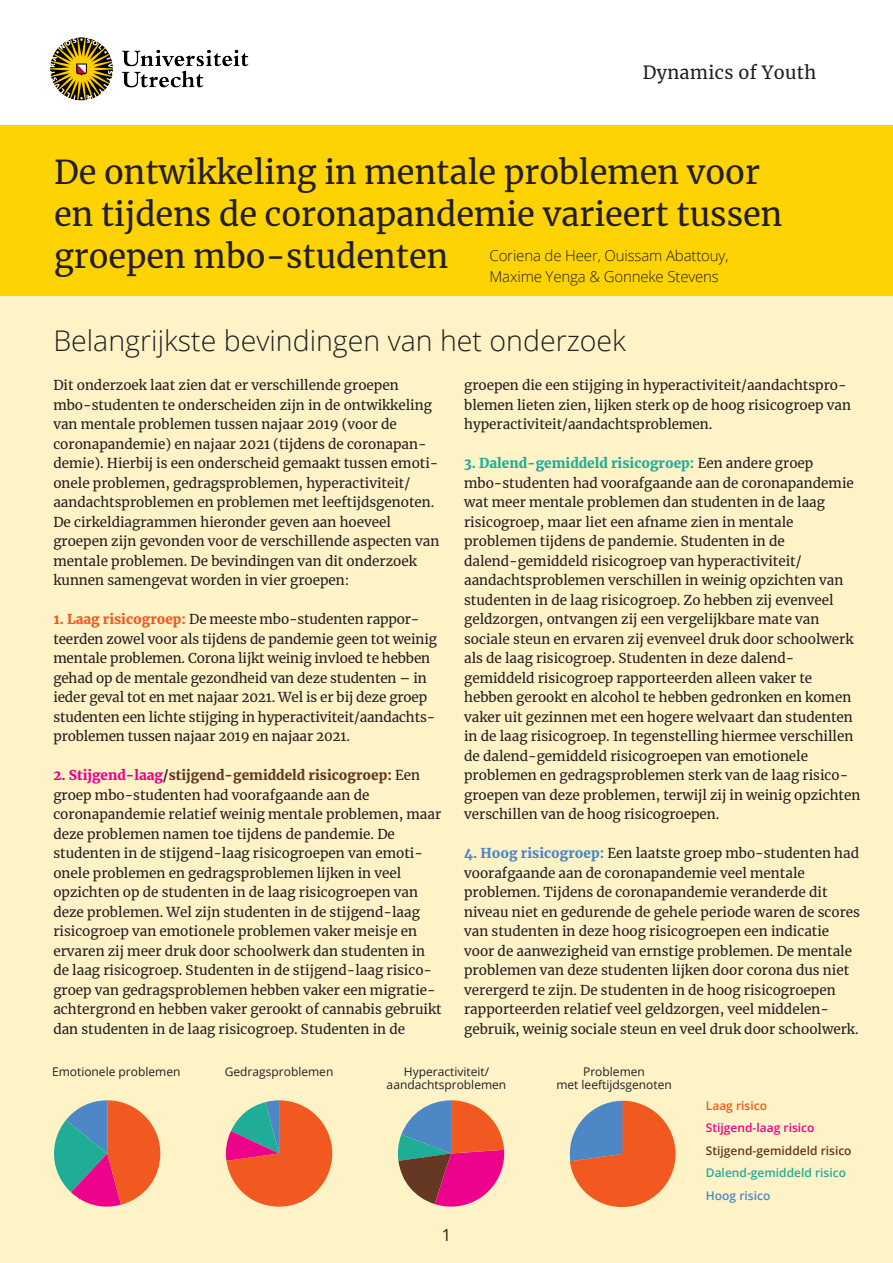
<style>
.page{position:relative;width:893px;height:1263px;background:#fff}
.page>*{position:absolute;margin:0;border:0;box-sizing:border-box;transform-origin:0 0}
.KOP_Corona{font:32.55px/42.3px "Merriweather";color:#231f20}
.KOP_Corona-2{font:300 28.5px "Open Sans";color:#231f20}
.t1{font:18px "Merriweather";letter-spacing:.02em;color:#231f20}
.KOP_Corona-3{font:16.5px "Open Sans";color:#231f20}
.KOP_Corona-4{font:300 15px/21px "Open Sans";letter-spacing:-.01em;color:#231f20}
.plat{font:13.5px/19.5px "Merriweather";color:#231f20}
.plat-2{font:600 12px/22.5px "Open Sans";color:#653824}
.plat-3{font:12px/13.5px "Open Sans";color:#231f20;text-align:center}
.grafiektekstje{font:12px/13.5px "Open Sans";color:#231f20;text-align:center}
.s1{font-weight:900;color:#f15921}
.s2{font-weight:900;color:#ed028c}
.s3{font-weight:900}
.s4{font-weight:900;color:#653824}
.s5{font-weight:900;color:#20ad98}
.s6{font-weight:900;color:#4d87c6}
.s7{color:#f15921}
.s8{color:#ed028c}
.s9{color:#20ad98}
.s10{color:#4d87c6}
</style>
<div class="page">
<div style="left:0;top:289px;width:893px;height:974px;background:#fef2c7"></div>
<div style="left:0;top:125px;width:893px;height:171px;background:#fed304"></div>
<img style="left:50px;top:37px;width:199px;height:64px">
<svg style="left:569px;top:1101px;width:107px;height:106px"></svg>
<svg style="left:397px;top:1100px;width:108px;height:107px"></svg>
<svg style="left:226px;top:1100px;width:106px;height:106px"></svg>
<svg style="left:54px;top:1100px;width:106px;height:107px"></svg>
<p class="t1" style="left:643px;top:60px;width:175px">Dynamics of Youth</p>
<p class="KOP_Corona" style="left:54px;top:150px;width:730px">De ontwikkeling in mentale problemen voor en tijdens de coronapandemie varieert tussen groepen mbo-studenten</p>
<p class="KOP_Corona-4" style="left:489px;top:245px;width:241px">Coriena de Heer, Ouissam Abattouy,<br>Maxime Yenga &amp; Gonneke Stevens</p>
<p class="KOP_Corona-2" style="left:53px;top:321px;width:574px">Belangrijkste bevindingen van het onderzoek</p>
<p class="plat" style="left:53px;top:375px;width:387px">Dit onderzoek laat zien dat er verschillende groepen mbo-studenten te onderscheiden zijn in de ontwikkeling van mentale problemen tussen najaar 2019 (voor de coronapandemie) en najaar 2021 (tijdens de coronapan&shy;demie). Hierbij is een onderscheid gemaakt tussen emoti&shy;onele problemen, gedragsproblemen, hyperactiviteit/ aandachtsproblemen en problemen met leeftijdsgenoten.<br>De cirkeldiagrammen hieronder geven aan hoeveel groepen zijn gevonden voor de verschillende aspecten van mentale problemen. De bevindingen van dit onderzoek kunnen samengevat worden in vier groepen:</p>
<p class="plat" style="left:53px;top:609px;width:385px"><span class="s1">1. Laag risicogroep:</span> De meeste mbo-studenten rappor&shy;teerden zowel voor als tijdens de pandemie geen tot weinig mentale problemen. Corona lijkt weinig invloed te hebben gehad op de mentale gezondheid van deze studenten – in ieder geval tot en met najaar 2021. Wel is er bij deze groep studenten een lichte stijging in hyperactiviteit/aandachts&shy;problemen tussen najaar 2019 en najaar 2021.</p>
<p class="plat" style="left:53px;top:765px;width:390px"><span class="s2">2. Stijgend-laag</span><span class="s3">/</span><span class="s4">stijgend-gemiddeld risicogroep:</span> Een groep mbo-studenten had voorafgaande aan de coronapandemie relatief weinig mentale problemen, maar deze problemen namen toe tijdens de pandemie. De studenten in de stijgend-laag risicogroepen van emoti&shy;onele problemen en gedragsproblemen lijken in veel opzichten op de studenten in de laag risicogroepen van deze problemen. Wel zijn studenten in de stijgend-laag risicogroep van emotionele problemen vaker meisje en ervaren zij meer druk door schoolwerk dan studenten in de laag risicogroep. Studenten in de stijgend-laag risico&shy;groep van gedragsproblemen hebben vaker een migratie&shy;achtergrond en hebben vaker gerookt of cannabis gebruikt dan studenten in de laag risicogroep. Studenten in de</p>
<p class="plat" style="left:464px;top:375px;width:388px">groepen die een stijging in hyperactiviteit/aandachtspro&shy;blemen lieten zien, lijken sterk op de hoog risicogroep van hyperactiviteit/aandachtsproblemen.</p>
<p class="plat" style="left:464px;top:453px;width:398px"><span class="s5">3. Dalend-gemiddeld risicogroep:</span> Een andere groep mbo-studenten had voorafgaande aan de coronapandemie wat meer mentale problemen dan studenten in de laag risicogroep, maar liet een afname zien in mentale problemen tijdens de pandemie. Studenten in de dalend-gemiddeld risicogroep van hyperactiviteit/ aandachtsproblemen verschillen in weinig opzichten van studenten in de laag risicogroep. Zo hebben zij evenveel geldzorgen, ontvangen zij een vergelijkbare mate van sociale steun en ervaren zij evenveel druk door schoolwerk als de laag risicogroep. Studenten in deze dalend&shy;gemiddeld risicogroep rapporteerden alleen vaker te hebben gerookt en alcohol te hebben gedronken en komen vaker uit gezinnen met een hogere welvaart dan studenten in de laag risicogroep. In tegenstelling hiermee verschillen de dalend-gemiddeld risicogroepen van emotionele problemen en gedragsproblemen sterk van de laag risico&shy;groepen van deze problemen, terwijl zij in weinig opzichten verschillen van de hoog risicogroepen.</p>
<p class="plat" style="left:464px;top:843px;width:397px"><span class="s6">4. Hoog risicogroep:</span> Een laatste groep mbo-studenten had voorafgaande aan de coronapandemie veel mentale problemen. Tijdens de coronapandemie veranderde dit niveau niet en gedurende de gehele periode waren de scores van studenten in deze hoog risicogroepen een indicatie voor de aanwezigheid van ernstige problemen. De mentale problemen van deze studenten lijken door corona dus niet verergerd te zijn. De studenten in de hoog risicogroepen rapporteerden relatief veel geldzorgen, veel middelen&shy;gebruik, weinig sociale steun en veel druk door schoolwerk.</p>
<p class="plat-3" style="left:52px;top:1064px;width:130px">Emotionele problemen</p>
<p class="plat-3" style="left:225px;top:1064px;width:110px">Gedragsproblemen</p>
<p class="grafiektekstje" style="left:387px;top:1064px;width:121px">Hyperactiviteit/ aandachtsproblemen</p>
<p class="plat-3" style="left:556px;top:1064px;width:117px">Problemen<br>met leeftijdsgenoten</p>
<p class="KOP_Corona-3" style="left:442px;top:1223px;width:11px">1</p>
<p class="plat-2" style="left:706px;top:1094px;width:147px"><span class="s7">Laag risico<br></span><span class="s8">Stijgend-laag risico<br></span>Stijgend-gemiddeld risico<br><span class="s9">Dalend-gemiddeld risico<br></span><span class="s10">Hoog risico</span></p>
</div>
